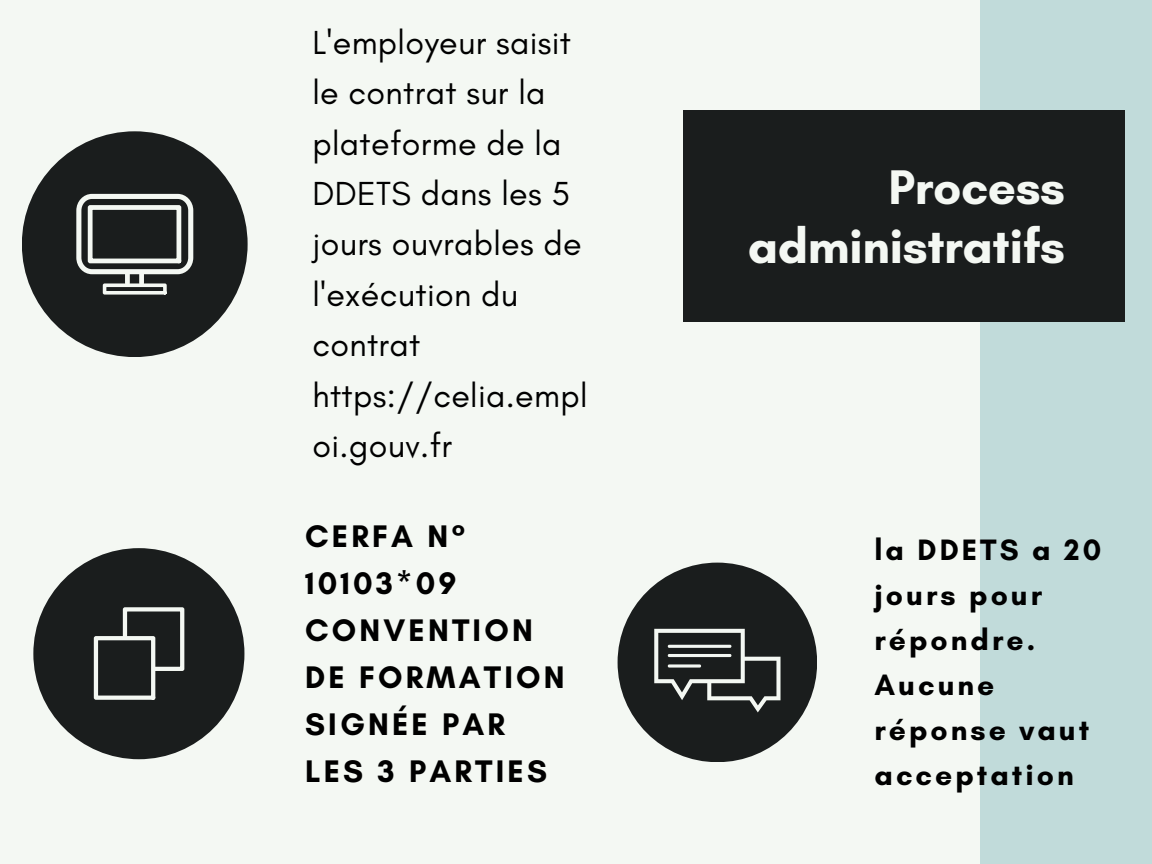
<style>
.page{position:relative;width:1152px;height:864px;background:#f4f8f3}
.page>*{position:absolute;margin:0;border:0;box-sizing:border-box;transform-origin:0 0}
.t1{font:700 49.5px/59.1px "Glacial Indifference";letter-spacing:-.01em;color:#f4f8f3;text-align:right}
.t2{font:33.9px/50.4px "Glacial Indifference";letter-spacing:.01em;color:#000}
.t3{font:700 31.8px/47.1px "Glacial Indifference";letter-spacing:.1em;color:#000}
.t4{font:700 30px/45px "Glacial Indifference";letter-spacing:.1em;color:#000}
</style>
<div class="page">
<div style="left:980px;top:0;width:172px;height:864px;background:#c1dbda"></div>
<div style="left:683px;top:111px;width:442px;height:211px;background:#1a1d1d"></div>
<div style="left:33px;top:548px;width:211px;height:211px;background:#1a1d1d;border-radius:50%"></div>
<svg style="left:94px;top:607px;width:90px;height:93px"></svg>
<div style="left:618px;top:563px;width:199px;height:199px;background:#1a1d1d;border-radius:50%"></div>
<svg style="left:654px;top:629px;width:127px;height:83px"></svg>
<hr style="left:667px;top:645px;width:65px;height:3px;background:#f4f8f3;border-radius:2px">
<hr style="left:667px;top:654px;width:65px;height:3px;background:#f4f8f3;border-radius:2px">
<svg style="left:667px;top:664px;width:35px;height:4px"></svg>
<div style="left:22px;top:131px;width:226px;height:226px;background:#1a1d1d;border-radius:50%"></div>
<svg style="left:76px;top:194px;width:117px;height:101px"></svg>
<p class="t2" style="left:312px;top:17px;width:277px">L'employeur saisit le contrat sur la plateforme de la<br>DDETS dans les 5 jours ouvrables de l'exécution du contrat https://celia.empl oi.gouv.fr</p>
<p class="t3" style="left:305px;top:512px;width:261px">CERFA N°<br>10103*09<br>CONVENTION<br>DE FORMATION<br>SIGNÉE PAR<br>LES 3 PARTIES</p>
<h1 class="t1" style="left:748px;top:157px;width:319px">Process administratifs</h1>
<p class="t4" style="left:875px;top:527px;width:228px">la DDETS a 20 jours pour répondre.<br>Aucune réponse vaut acceptation</p>
</div>
